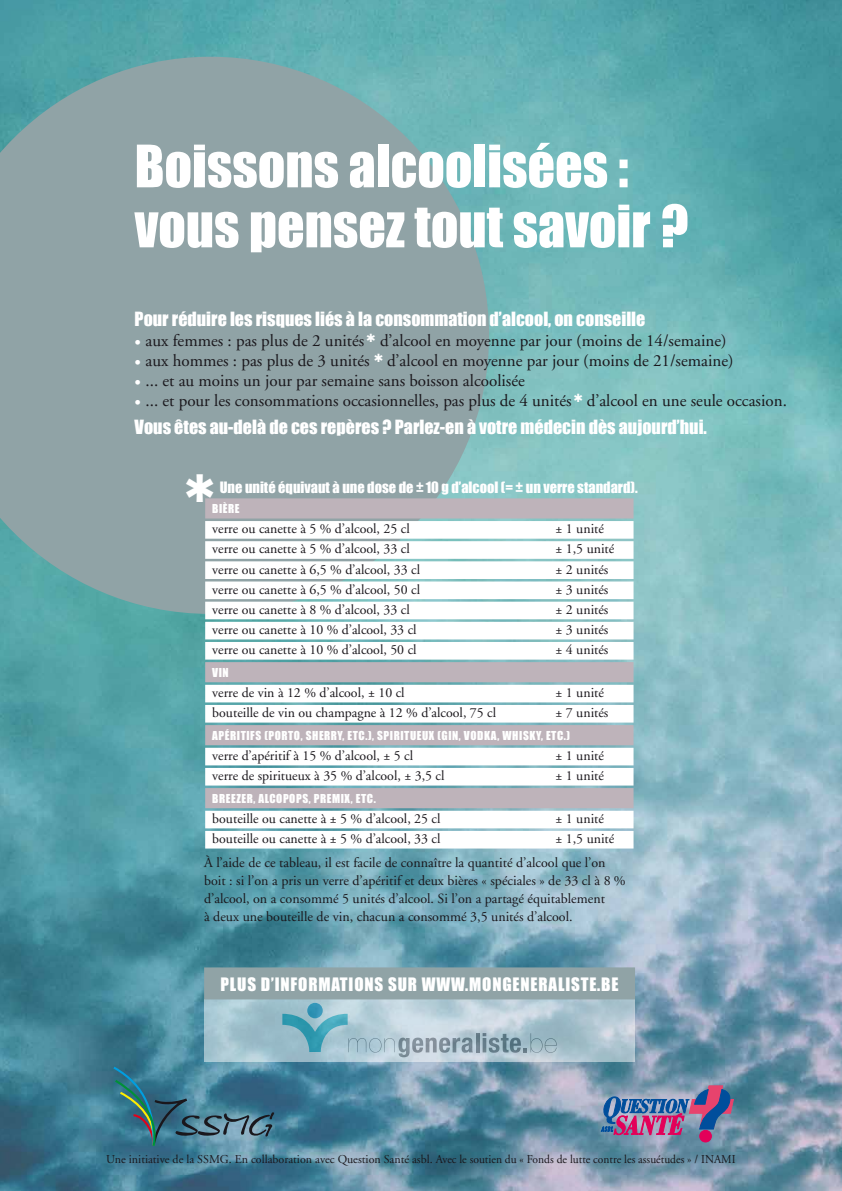
<style>
.page{position:relative;width:842px;height:1191px;background:#fff}
.page>*{position:absolute;margin:0;border:0;box-sizing:border-box;transform-origin:0 0}
.t1{font:54px/60px "Impact";color:#fff}
.t2{font:18px "Impact";color:#fff}
.t3{font:17px "Adobe Garamond";color:#1a171c}
.t4{font:17px "Impact";letter-spacing:.05em;color:#fff}
.t5{font:14.4px "Impact";color:#fff}
.t6{font:14px/18px "Adobe Garamond";color:#1a171c}
.t7{font:13.9px "Adobe Garamond";color:#1a171c}
.t8{font:12px "Adobe Garamond";color:#1a171c}
.t9{font:11.3px "Impact";letter-spacing:.05em;color:#fff}
.s1{color:#fff}
</style>
<div class="page">
<img style="left:0;top:0;width:842px;height:1191px">
<svg style="left:0;top:57px;width:489px;height:557px;background:#8aa4a7"></svg>
<svg style="left:113px;top:1066px;width:161px;height:80px;background:#43798d"></svg>
<div style="left:700px;top:1130px;width:11px;height:12px;background:#e30059;border-radius:50%"></div>
<div style="left:700px;top:1130px;width:11px;height:12px;border:1px solid #e30059;border-radius:50%"></div>
<svg style="left:601px;top:1085px;width:133px;height:50px;background:#7f749f"></svg>
<svg style="left:204px;top:999px;width:431px;height:62px;background:#afc8d3"></svg>
<hr style="left:476px;top:1033px;width:3px;height:19px;background:#646567">
<svg style="left:483px;top:1033px;width:74px;height:19px"></svg>
<svg style="left:307px;top:1002px;width:16px;height:16px"></svg>
<svg style="left:282px;top:1013px;width:191px;height:44px;background:#a1c2cf"></svg>
<div style="left:204px;top:967px;width:431px;height:32px;background:#90a3a6"></div>
<div style="left:205px;top:498px;width:428px;height:20px;background:#beb3ba"></div>
<div style="left:205px;top:521px;width:428px;height:17px;background:#fff"></div>
<div style="left:205px;top:541px;width:428px;height:18px;background:#fff"></div>
<div style="left:205px;top:561px;width:428px;height:18px;background:#fff"></div>
<div style="left:205px;top:581px;width:428px;height:18px;background:#fff"></div>
<div style="left:205px;top:601px;width:428px;height:18px;background:#fff"></div>
<div style="left:205px;top:622px;width:428px;height:17px;background:#fff"></div>
<div style="left:205px;top:642px;width:428px;height:17px;background:#fff"></div>
<div style="left:205px;top:662px;width:428px;height:20px;background:#beb3ba"></div>
<div style="left:205px;top:685px;width:428px;height:17px;background:#fff"></div>
<div style="left:205px;top:705px;width:428px;height:17px;background:#fff"></div>
<div style="left:205px;top:725px;width:428px;height:20px;background:#beb3ba"></div>
<div style="left:205px;top:747px;width:428px;height:18px;background:#fff"></div>
<div style="left:205px;top:768px;width:428px;height:17px;background:#fff"></div>
<div style="left:205px;top:788px;width:428px;height:20px;background:#beb3ba"></div>
<div style="left:205px;top:810px;width:428px;height:18px;background:#fff"></div>
<div style="left:205px;top:831px;width:428px;height:17px;background:#fff"></div>
<svg style="left:186px;top:474px;width:28px;height:28px"></svg>
<h1 class="t1" style="left:135px;top:135px;width:555px">Boissons alcoolisées : vous pensez tout savoir ?</h1>
<p class="t2" style="left:135px;top:305px;width:512px">Pour réduire les risques liés à la consommation d’alcool, on conseille</p>
<p class="t3" style="left:135px;top:331px;width:593px"><span class="s1">•</span> aux femmes : pas plus de 2 unités <sup>✱</sup> d’alcool en moyenne par jour (moins de 14/semaine)</p>
<p class="t3" style="left:135px;top:351px;width:600px"><span class="s1">•</span> aux hommes : pas plus de 3 unités <sup>✱</sup> d’alcool en moyenne par jour (moins de 21/semaine)</p>
<p class="t3" style="left:135px;top:371px;width:394px"><span class="s1">•</span> ... et au moins un jour par semaine sans boisson alcoolisée  </p>
<p class="t3" style="left:135px;top:391px;width:654px"><span class="s1">•</span> ... et pour les consommations occasionnelles, pas plus de 4 unités <sup>✱</sup> d’alcool en une seule occasion.</p>
<p class="t2" style="left:135px;top:413px;width:574px">Vous êtes au-delà de ces repères ? Parlez-en à votre médecin dès aujourd’hui.</p>
<p class="t5" style="left:218px;top:476px;width:421px">Une unité équivaut à une dose de ±10 g d’alcool (= ± un verre standard).</p>
<p class="t9" style="left:212px;top:500px;width:29px">bière</p>
<p class="t7" style="left:212px;top:521px;width:199px">verre ou canette à 5 % d’alcool, 25 cl</p>
<p class="t7" style="left:555px;top:521px;width:50px">± 1 unité</p>
<p class="t7" style="left:212px;top:541px;width:199px">verre ou canette à 5 % d’alcool, 33 cl</p>
<p class="t7" style="left:555px;top:541px;width:60px">± 1,5 unité</p>
<p class="t7" style="left:212px;top:562px;width:209px">verre ou canette à 6,5 % d’alcool, 33 cl</p>
<p class="t7" style="left:555px;top:562px;width:54px">± 2 unités</p>
<p class="t7" style="left:212px;top:582px;width:209px">verre ou canette à 6,5 % d’alcool, 50 cl</p>
<p class="t7" style="left:555px;top:582px;width:54px">± 3 unités</p>
<p class="t7" style="left:212px;top:602px;width:199px">verre ou canette à 8 % d’alcool, 33 cl</p>
<p class="t7" style="left:555px;top:602px;width:54px">± 2 unités</p>
<p class="t7" style="left:212px;top:622px;width:206px">verre ou canette à 10 % d’alcool, 33 cl</p>
<p class="t7" style="left:555px;top:622px;width:54px">± 3 unités</p>
<p class="t7" style="left:212px;top:642px;width:206px">verre ou canette à 10 % d’alcool, 50 cl</p>
<p class="t7" style="left:555px;top:642px;width:54px">± 4 unités</p>
<p class="t9" style="left:212px;top:663px;width:18px">vin</p>
<p class="t7" style="left:212px;top:685px;width:194px">verre de vin à 12 % d’alcool, ± 10 cl</p>
<p class="t7" style="left:555px;top:685px;width:50px">± 1 unité</p>
<p class="t7" style="left:212px;top:705px;width:285px">bouteille de vin ou champagne à 12 % d’alcool, 75 cl</p>
<p class="t7" style="left:555px;top:705px;width:54px">± 7 unités</p>
<p class="t9" style="left:212px;top:726px;width:359px">apéritifs (porto, sherry, etc.), spiritueux (gin, vodka, whisky, etc.)</p>
<p class="t7" style="left:212px;top:748px;width:202px">verre d’apéritif à 15 % d’alcool, ± 5 cl</p>
<p class="t7" style="left:555px;top:748px;width:50px">± 1 unité</p>
<p class="t7" style="left:212px;top:768px;width:234px">verre de spiritueux à 35 % d’alcool, ± 3,5 cl</p>
<p class="t7" style="left:555px;top:768px;width:50px">± 1 unité</p>
<p class="t9" style="left:212px;top:789px;width:165px">breezer, alcopops, premix, etc.</p>
<p class="t7" style="left:212px;top:811px;width:230px">bouteille ou canette à ± 5 % d’alcool, 25 cl</p>
<p class="t7" style="left:555px;top:811px;width:50px">± 1 unité</p>
<p class="t7" style="left:212px;top:831px;width:230px">bouteille ou canette à ± 5 % d’alcool, 33 cl</p>
<p class="t7" style="left:555px;top:831px;width:60px">± 1,5 unité</p>
<p class="t6" style="left:204px;top:853px;width:423px">À l’aide de ce tableau, il est facile de connaître la quantité d’alcool que l’on boit : si l’on a pris un verre d’apéritif et deux bières « spéciales » de 33 cl à 8 % d’alcool, on a consommé 5 unités d’alcool. Si l’on a partagé équitablement<br>à deux une bouteille de vin, chacun a consommé 3,5 unités d’alcool.</p>
<p class="t4" style="left:220px;top:971px;width:399px">Plus d’informations sur www.mongeneraliste.BE</p>
<p class="t8" style="left:106px;top:1152px;width:631px">Une initiative de la SSMG. En collaboration avec Question Santé asbl. Avec le soutien du « Fonds de lutte contre les assuétudes » / INAMI</p>
</div>
